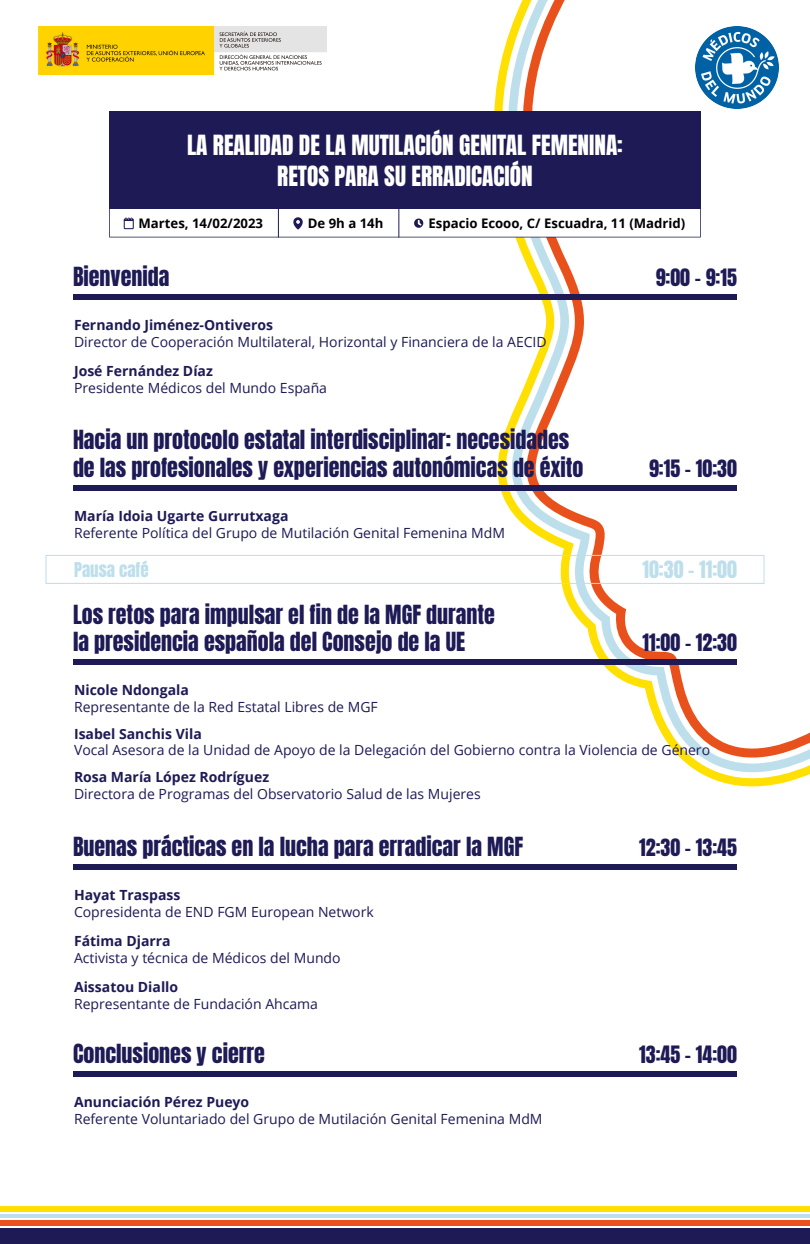
<style>
.page{position:relative;width:810px;height:1244px;background:#fff}
.page>*{position:absolute;margin:0;border:0;box-sizing:border-box;transform-origin:0 0}
.t1{font:23.2px/31px "Anton";color:#fff;text-align:center}
.t2{font:22px/27.5px "Anton";color:#1d1a55}
.t3{font:20px "Anton";color:#1d1a55}
.t4{font:20px "Anton";color:#bddfec}
.t5{font:17px "Anton";color:#bddfec}
.t6{font:14px "Open Sans";color:#1d1a55}
.t7{font:700 14px "Open Sans";color:#1d1a55}
.t8{font:700 13.2px "Open Sans";color:#000}
</style>
<div class="page">
<div style="left:0;top:1207px;width:810px;height:37px;background:#ffe000"></div>
<div style="left:0;top:1213px;width:810px;height:31px;background:#bddfec"></div>
<div style="left:0;top:1219px;width:810px;height:25px;background:#e9511c"></div>
<svg style="left:505px;top:3px;width:16px;height:520px"></svg>
<svg style="left:521px;top:0;width:289px;height:787px"></svg>
<svg style="left:109px;top:209px;width:592px;height:28px"></svg>
<hr style="left:278px;top:205px;width:1px;height:32px;background:#1d1a55">
<hr style="left:398px;top:205px;width:1px;height:32px;background:#1d1a55">
<div style="left:46px;top:555px;width:718px;height:29px;border:1px solid #bddfec"></div>
<img style="left:39px;top:26px;width:287px;height:49px">
<img style="left:696px;top:26px;width:82px;height:83px">
<div style="left:109px;top:111px;width:592px;height:98px;background:#1d1a55"></div>
<svg style="left:414px;top:218px;width:9px;height:10px"></svg>
<svg style="left:293px;top:217px;width:10px;height:13px"></svg>
<svg style="left:124px;top:218px;width:10px;height:11px"></svg>
<div style="left:73px;top:294px;width:664px;height:6px;background:#1d1a55"></div>
<div style="left:73px;top:864px;width:664px;height:6px;background:#1d1a55"></div>
<div style="left:73px;top:1071px;width:664px;height:6px;background:#1d1a55"></div>
<div style="left:73px;top:485px;width:664px;height:6px;background:#1d1a55"></div>
<div style="left:73px;top:659px;width:664px;height:6px;background:#1d1a55"></div>
<div style="left:0;top:1227px;width:810px;height:17px;background:#1d1a55"></div>
<hr style="left:0;top:1227px;width:810px;height:1px;background:#fff">
<hr style="left:0;top:1218px;width:810px;height:2px;background:#fff">
<hr style="left:0;top:1212px;width:810px;height:2px;background:#fff">
<h1 class="t1" style="left:187px;top:132px;width:437px">LA REALIDAD DE LA MUTILACIÓN GENITAL FEMENINA:<br>RETOS PARA SU ERRADICACIÓN</h1>
<p class="t8" style="left:139px;top:214px;width:126px">Martes, 14/02/2023</p>
<p class="t8" style="left:308px;top:214px;width:77px">De 9h a 14h</p>
<p class="t8" style="left:428px;top:214px;width:258px">Espacio Ecooo, C/ Escuadra, 11 (Madrid)</p>
<h3 class="t3" style="left:656px;top:267px;width:83px">9:00 - 9:15</h3>
<p class="t7" style="left:74px;top:315px;width:200px">Fernando Jiménez-Ontiveros</p>
<p class="t6" style="left:74px;top:332px;width:474px">Director de Cooperación Multilateral, Horizontal y Financiera de la AECID</p>
<p class="t7" style="left:74px;top:361px;width:140px">José Fernández Díaz</p>
<p class="t6" style="left:74px;top:378px;width:255px">Presidente Médicos del Mundo España</p>
<h2 class="t2" style="left:73px;top:265px;width:98px">Bienvenida</h2>
<h2 class="t2" style="left:73px;top:428px;width:512px">Hacia un protocolo estatal interdisciplinar: necesidades de las profesionales y experiencias autonómicas de éxito</h2>
<p class="t7" style="left:74px;top:506px;width:216px">María Idoia Ugarte Gurrutxaga</p>
<p class="t6" style="left:74px;top:523px;width:433px">Referente Política del Grupo de Mutilación Genital Femenina MdM</p>
<p class="t5" style="left:74px;top:561px;width:76px">Pausa café</p>
<h2 class="t2" style="left:73px;top:602px;width:423px">Los retos para impulsar el fin de la MGF durante la presidencia española del Consejo de la UE</h2>
<h3 class="t3" style="left:649px;top:458px;width:89px">9:15 - 10:30</h3>
<h3 class="t4" style="left:642px;top:560px;width:96px">10:30 - 11:00</h3>
<h3 class="t3" style="left:642px;top:632px;width:96px">11:00 - 12:30</h3>
<p class="t7" style="left:74px;top:680px;width:116px">Nicole Ndongala</p>
<p class="t6" style="left:74px;top:697px;width:305px">Representante de la Red Estatal Libres de MGF</p>
<p class="t7" style="left:74px;top:724px;width:129px">Isabel Sanchis Vila</p>
<p class="t6" style="left:74px;top:741px;width:638px">Vocal Asesora de la Unidad de Apoyo de la Delegación del Gobierno contra la Violencia de Género</p>
<p class="t7" style="left:74px;top:767px;width:197px">Rosa María López Rodríguez</p>
<p class="t6" style="left:74px;top:784px;width:408px">Directora de Programas del Observatorio Salud de las Mujeres</p>
<h2 class="t2" style="left:73px;top:834px;width:452px">Buenas prácticas en la lucha para erradicar la MGF</h2>
<p class="t7" style="left:74px;top:885px;width:108px">Hayat Traspass</p>
<p class="t6" style="left:74px;top:902px;width:301px">Copresidenta de END FGM European Network</p>
<p class="t7" style="left:74px;top:931px;width:98px">Fátima Djarra</p>
<p class="t6" style="left:74px;top:948px;width:268px">Activista y técnica de Médicos del Mundo</p>
<p class="t7" style="left:74px;top:977px;width:106px">Aissatou Diallo</p>
<p class="t6" style="left:74px;top:994px;width:246px">Representante de Fundación Ahcama</p>
<h2 class="t2" style="left:73px;top:1042px;width:193px">Conclusiones y cierre</h2>
<p class="t7" style="left:74px;top:1092px;width:177px">Anunciación Pérez Pueyo</p>
<p class="t6" style="left:74px;top:1109px;width:470px">Referente Voluntariado del Grupo de Mutilación Genital Femenina MdM</p>
<h3 class="t3" style="left:639px;top:837px;width:99px">12:30 - 13:45</h3>
<h3 class="t3" style="left:639px;top:1045px;width:99px">13:45 - 14:00</h3>
</div>
